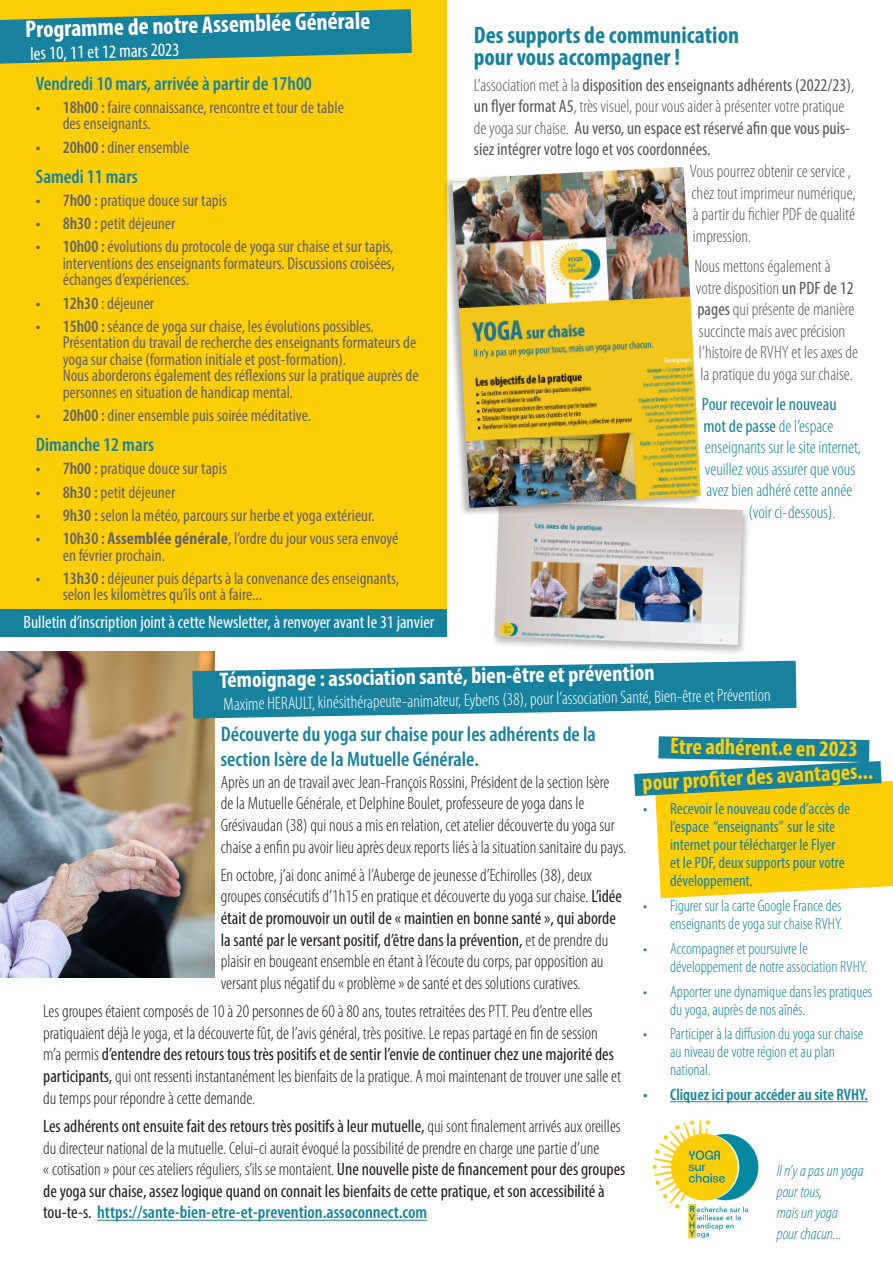
<style>
.page{position:relative;width:893px;height:1263px;background:#fff}
.page>*{position:absolute;margin:0;border:0;box-sizing:border-box;transform-origin:0 0}
.t1{font:700 condensed 24px "Myriad Pro";color:#17829e}
.t2{font:700 condensed 24px "Myriad Pro";color:#fff}
.t3{font:700 condensed 22.5px "Myriad Pro";color:#fff}
.t4{font:700 condensed 22.5px "Myriad Pro";color:#fece08}
.t5{font:600 condensed 21px/25.2px "Myriad Pro";color:#17829e}
.t6{font:600 condensed 19.5px "Myriad Pro";color:#17829e}
.t7{font:condensed 18.75px "Myriad Pro";color:#fff}
.t8{font:300 condensed 18px/21.6px "Myriad Pro";color:#231f20}
.t9{font:condensed 18px/21.6px "Myriad Pro";color:#231f20}
.t10{font:300 condensed 18px/21.6px "Myriad Pro";color:#57585a}
.t11{font:condensed 18px "Myriad Pro";color:#57585a}
.t12{font:300 condensed 18px "Myriad Pro";color:#17829e}
.t13{font:300 condensed 18px "Myriad Pro";color:#fff}
.t14{font:condensed 18px "Myriad Pro";color:#fff}
.t15{font:condensed 18px "Myriad Pro";color:#17829e}
.t16{font:condensed 17.25px/16.5px "Myriad Pro";color:#636366}
.t17{font:300 condensed 16.5px/18px "Myriad Pro";color:#17829e}
.t18{font:condensed 16.5px/18px "Myriad Pro";color:#17829e}
.t19{font:italic 300 condensed 16.5px/21px "Myriad Pro";color:#17829e}
.t20{font:600 condensed 16.5px "Myriad Pro";color:#17829e}
.s1{font-weight:600}
.s2{font-weight:700}
.s3{font-weight:300}
.s4{font-weight:400}
.s5{font-weight:600;color:#17829e}
</style>
<div class="page">
<div style="left:491px;top:501px;width:260px;height:155px;background:#231f20;opacity:.3"></div>
<img style="left:494px;top:502px;width:248px;height:143px">
<hr style="left:97px;top:1220px;width:330px;height:1px;background:#17829e">
<div style="left:0;top:0;width:446px;height:615px;background:#fece08"></div>
<hr style="left:670px;top:1101px;width:198px;height:1px;background:#17829e">
<svg style="left:634px;top:736px;width:259px;height:162px"></svg>
<svg style="left:0;top:9px;width:412px;height:55px"></svg>
<img style="left:652px;top:1119px;width:107px;height:120px">
<div style="left:0;top:609px;width:446px;height:28px;background:#17829e"></div>
<img style="left:0;top:652px;width:214px;height:326px">
<div style="left:442px;top:165px;width:260px;height:352px;background:#231f20;opacity:.36"></div>
<img style="left:452px;top:167px;width:249px;height:341px">
<svg style="left:192px;top:661px;width:604px;height:57px;background:#3e96ad"></svg>
<p class="t2" style="left:25px;top:13px;width:347px;rotate:-1deg">Programme de notre Assemblée Générale</p>
<p class="t7" style="left:30px;top:42px;width:151px;rotate:-1deg">les 10, 11 et 12 mars 2023</p>
<p class="t6" style="left:36px;top:71px;width:278px">Vendredi 10 mars, arrivée à partir de 17h00</p>
<p class="t16" style="left:63px;top:99px;width:283px;text-indent:-27px"><span class="s1">• 18h00 :</span> faire connaissance, rencontre et tour de table des enseignants.</p>
<p class="t16" style="left:36px;top:138px;width:155px"><span class="s1">• 20h00 :</span> diner ensemble</p>
<p class="t6" style="left:36px;top:164px;width:103px">Samedi 11 mars</p>
<p class="t16" style="left:36px;top:192px;width:193px"><span class="s1">• 7h00 :</span> pratique douce sur tapis</p>
<p class="t16" style="left:36px;top:215px;width:141px"><span class="s1">• 8h30 :</span> petit déjeuner</p>
<p class="t16" style="left:63px;top:238px;width:333px;text-align:justify;text-indent:-27px"><span class="s1">• 10h00 :</span> évolutions du protocole de yoga sur chaise et sur tapis, interventions des enseignants formateurs. Discussions croisées, échanges d’expériences.</p>
<p class="t16" style="left:36px;top:294px;width:120px"><span class="s1">• 12h30</span> : déjeuner</p>
<p class="t16" style="left:63px;top:318px;width:357px;text-indent:-27px"><span class="s1">• 15h00 :</span> séance de yoga sur chaise, les évolutions possibles.<br>Présentation du travail de recherche des enseignants formateurs de yoga sur chaise (formation initiale et post-formation).<br>Nous aborderons également des réflexions sur la pratique auprès de personnes en situation de handicap mental.</p>
<p class="t16" style="left:36px;top:407px;width:277px"><span class="s1">• 20h00 :</span> diner ensemble puis soirée méditative.</p>
<p class="t6" style="left:36px;top:433px;width:120px">Dimanche 12 mars</p>
<p class="t16" style="left:36px;top:460px;width:193px"><span class="s1">• 7h00 :</span> pratique douce sur tapis</p>
<p class="t16" style="left:36px;top:483px;width:141px"><span class="s1">• 8h30 :</span> petit déjeuner</p>
<p class="t16" style="left:36px;top:507px;width:341px"><span class="s1">• 9h30 :</span> selon la météo, parcours sur herbe et yoga extérieur.</p>
<p class="t16" style="left:63px;top:530px;width:337px;text-indent:-27px"><span class="s1">• 10h30 :</span> <span class="s2">Assemblée générale</span>, l’ordre du jour vous sera envoyé en février prochain.</p>
<p class="t16" style="left:63px;top:570px;width:338px;text-indent:-27px"><span class="s1">• 13h30 :</span> déjeuner puis départs à la convenance des enseignants, selon les kilomètres qu’ils ont à faire...</p>
<p class="t14" style="left:24px;top:611px;width:412px">Bulletin d’inscription joint à cette Newsletter, à renvoyer avant le 31 janvier</p>
<p class="t1" style="left:474px;top:20px;width:267px">Des supports de communication</p>
<p class="t1" style="left:474px;top:42px;width:208px">pour vous accompagner !</p>
<p class="t11" style="left:474px;top:74px;width:382px"><span class="s3">L’association met à la</span> disposition des enseignants adhérents (2022/23)<span class="s3">,</span></p>
<p class="t10" style="left:474px;top:95px;width:372px"><span class="s4">un flyer format A5</span>, très visuel, pour vous aider à présenter votre pratique</p>
<p class="t11" style="left:474px;top:117px;width:378px"><span class="s3">de yoga sur chaise.</span> Au verso, un espace est réservé afin que vous puis-</p>
<p class="t11" style="left:474px;top:139px;width:238px">siez intégrer votre logo et vos coordonnées.</p>
<p class="t10" style="left:690px;top:160px;width:163px">Vous pourrez obtenir ce service ,</p>
<p class="t10" style="left:691px;top:182px;width:166px">chez tout imprimeur numérique,</p>
<p class="t10" style="left:693px;top:203px;width:164px">à partir du fichier PDF de qualité impression.</p>
<p class="t10" style="left:694px;top:255px;width:165px">Nous mettons également à votre disposition <span class="s4">un PDF de 12 pages</span> qui présente de manière succincte mais avec précision l’histoire de RVHY et les axes de la pratique du yoga sur chaise.</p>
<p class="t15" style="left:702px;top:393px;width:136px">Pour recevoir le nouveau</p>
<p class="t15" style="left:703px;top:415px;width:131px">mot de passe <span class="s3">de l’espace</span></p>
<p class="t12" style="left:705px;top:437px;width:157px">enseignants sur le site internet,</p>
<p class="t12" style="left:705px;top:458px;width:152px">veuillez vous assurer que vous</p>
<p class="t12" style="left:706px;top:480px;width:147px">avez bien adhéré cette année</p>
<p class="t12" style="left:748px;top:501px;width:89px">(voir ci-dessous).</p>
<p class="t3" style="left:219px;top:666px;width:437px;rotate:-1deg">Témoignage : association santé, bien-être et prévention</p>
<p class="t13" style="left:223px;top:693px;width:549px;rotate:-1deg">Maxime HERAULT, kinésithérapeute-animateur, Eybens (38), pour l’association Santé, Bien-être et Prévention</p>
<p class="t5" style="left:221px;top:721px;width:377px">Découverte du yoga sur chaise pour les adhérents de la section Isère de la Mutuelle Générale.</p>
<p class="t8" style="left:221px;top:771px;width:407px">Après un an de travail avec Jean-François Rossini, Président de la section Isère de la Mutuelle Générale, et Delphine Boulet, professeure de yoga dans le Grésivaudan (38) qui nous a mis en relation, cet atelier découverte du yoga sur chaise a enfin pu avoir lieu après deux reports liés à la situation sanitaire du pays.</p>
<p class="t8" style="left:221px;top:864px;width:403px">En octobre, j’ai donc animé à l’Auberge de jeunesse d’Echirolles (38), deux groupes consécutifs d’1h15 en pratique et découverte du yoga sur chaise. <span class="s4">L’idée était de promouvoir un outil de « maintien en bonne santé », qui aborde la santé par le versant positif, d’être dans la prévention,</span> et de prendre du plaisir en bougeant ensemble en étant à l’écoute du corps, par opposition au versant plus négatif du « problème » de santé et des solutions curatives.</p>
<p class="t8" style="left:43px;top:1000px;width:579px">Les groupes étaient composés de 10 à 20 personnes de 60 à 80 ans, toutes retraitées des PTT. Peu d’entre elles pratiquaient déjà le yoga, et la découverte fût, de l’avis général, très positive. Le repas partagé en fin de session<br>m’a permis <span class="s4">d’entendre des retours tous très positifs et de sentir l’envie de continuer chez une majorité des participants,</span> qui ont ressenti instantanément les bienfaits de la pratique. A moi maintenant de trouver une salle et du temps pour répondre à cette demande.</p>
<p class="t9" style="left:43px;top:1115px;width:584px">Les adhérents ont ensuite fait des retours très positifs à leur mutuelle, <span class="s3">qui sont finalement arrivés aux oreilles du directeur national de la mutuelle. Celui-ci aurait évoqué la possibilité de prendre en charge une partie d’une<br>« cotisation » pour ces ateliers réguliers, s’ils se montaient.</span> Une nouvelle piste de financement pour des groupes de yoga sur chaise, assez logique quand on connait les bienfaits de cette pratique, et son accessibilité à tou-te-s. <span class="s5">https://sante-bien-etre-et-prevention.assoconnect.com</span></p>
<p class="t4" style="left:670px;top:732px;width:189px;rotate:1deg">Etre adhérent.e en 2023</p>
<p class="t4" style="left:642px;top:769px;width:232px;rotate:-3deg">pour profi ter des avantages...</p>
<p class="t18" style="left:670px;top:800px;width:182px;text-indent:-27px">• Recevoir le nouveau code d’accès de l’espace ‘‘enseignants’’ sur le site internet pour télécharger le Flyer<br>et le PDF, deux supports pour votre développement.</p>
<p class="t17" style="left:643px;top:896px;width:201px;text-align:right">• Figurer sur la carte Google France des enseignants de yoga sur chaise RVHY.</p>
<p class="t17" style="left:670px;top:939px;width:199px;text-indent:-27px">• Accompagner et poursuivre le développement de notre association RVHY.</p>
<p class="t17" style="left:670px;top:982px;width:204px;text-indent:-27px">• Apporter une dynamique dans les pratiques du yoga, auprès de nos aînés.</p>
<p class="t17" style="left:670px;top:1025px;width:195px;text-indent:-27px">• Participer à la diffusion du yoga sur chaise au niveau de votre région et au plan national.</p>
<p class="t20" style="left:643px;top:1084px;width:227px">• Cliquez ici pour accéder au site RVHY.</p>
<p class="t19" style="left:777px;top:1160px;width:88px">Il n’y a pas un yoga pour tous,</p>
<p class="t19" style="left:777px;top:1202px;width:62px">mais un yoga</p>
<p class="t19" style="left:777px;top:1223px;width:66px">pour chacun...</p>
</div>
